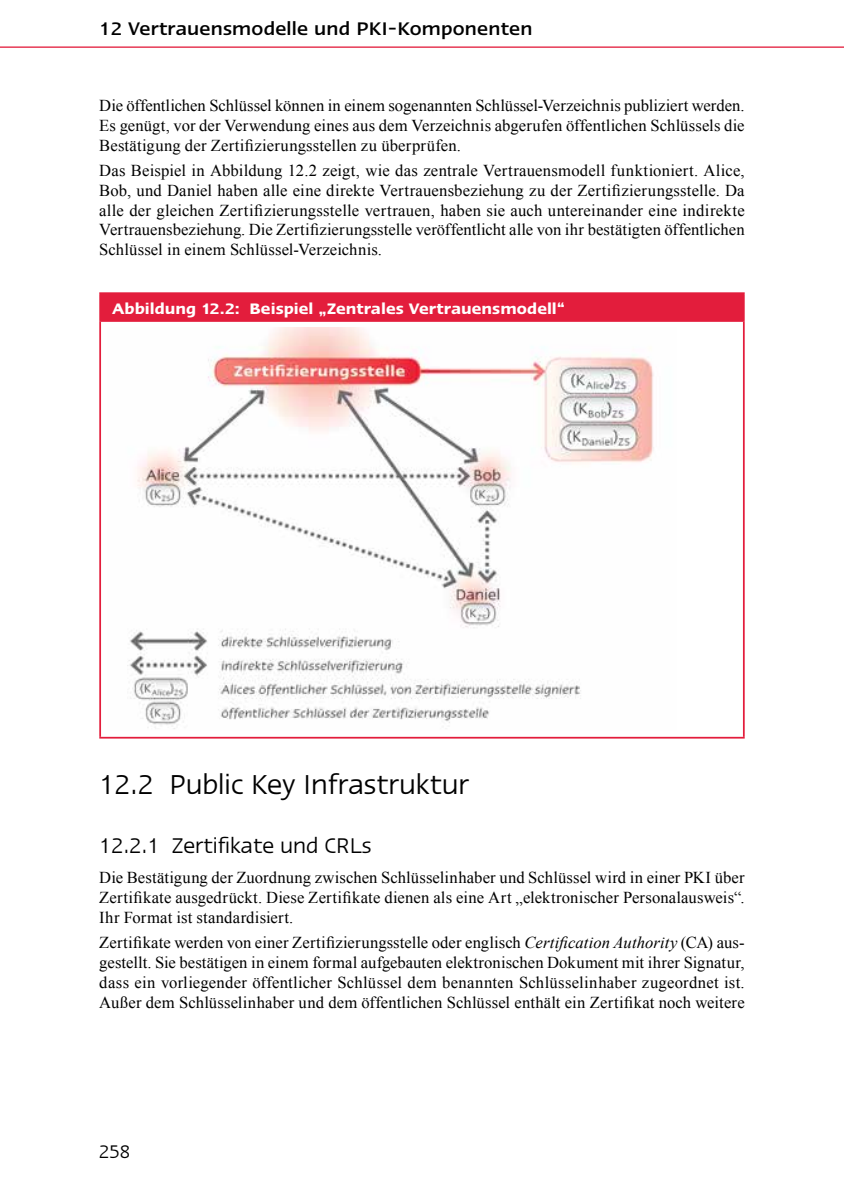
<style>
.page{position:relative;width:844px;height:1191px;background:#fff}
.page>*{position:absolute;margin:0;border:0;box-sizing:border-box;transform-origin:0 0}
.t1{font:31.5px "Linotype Ergo";color:#000}
.t2{font:24.5px "Linotype Ergo";color:#000}
.t3{font:500 21px "Linotype Ergo";letter-spacing:.01em;color:#000}
.t4{font:21px "Linotype Ergo";color:#000}
.t5{font:600 17.5px "Linotype Ergo";letter-spacing:.005em;color:#fff}
.t6{font:16.62px/19.9px "Times New Roman";letter-spacing:.01em;color:#000;text-align:justify}
.s1{font-style:italic}
</style>
<div class="page">
<hr style="left:0;top:46px;width:843px;height:2px;background:#e31d3c">
<div style="left:100px;top:293px;width:643px;height:28px;background:#e31d3c"></div>
<hr style="left:99px;top:292px;width:645px;height:2px;background:#e31d3c">
<hr style="left:99px;top:294px;width:2px;height:26px;background:#e31d3c">
<hr style="left:742px;top:294px;width:2px;height:26px;background:#e31d3c">
<hr style="left:99px;top:320px;width:645px;height:2px;background:#e31d3c">
<hr style="left:99px;top:322px;width:2px;height:415px;background:#e31d3c">
<hr style="left:742px;top:322px;width:2px;height:415px;background:#e31d3c">
<hr style="left:99px;top:737px;width:645px;height:1px;background:#e31d3c">
<img style="left:127px;top:328px;width:527px;height:401px">
<p class="t3" style="left:99px;top:18px;width:434px">12 Vertrauensmodelle und PKI‑Komponenten</p>
<p class="t6" style="left:99px;top:95px;width:646px">Die öffentlichen Schlüssel können in einem sogenannten Schlüssel-Verzeichnis publiziert werden.<br>Es genügt, vor der Verwendung eines aus dem Verzeichnis abgerufen öffentlichen Schlüssels die Bestätigung der Zertifizierungsstellen zu überprüfen.</p>
<p class="t6" style="left:99px;top:160px;width:646px">Das Beispiel in Abbildung 12.2 zeigt, wie das zentrale Vertrauensmodell funktioniert. Alice, Bob, und Daniel haben alle eine direkte Vertrauensbeziehung zu der Zertifizierungsstelle. Da alle der gleichen Zertifizierungsstelle vertrauen, haben sie auch untereinander eine indirekte Vertrauensbeziehung. Die Zertifizierungsstelle veröffentlicht alle von ihr bestätigten öffentlichen Schlüssel in einem Schlüssel-Verzeichnis.</p>
<p class="t5" style="left:112px;top:299px;width:454px">Abbildung 12.2: Beispiel „Zentrales Vertrauensmodell“</p>
<p class="t1" style="left:99px;top:767px;width:371px">12.2 Public Key Infrastruktur</p>
<p class="t2" style="left:99px;top:832px;width:273px">12.2.1 Zertifikate und CRLs</p>
<p class="t6" style="left:99px;top:867px;width:646px">Die Bestätigung der Zuordnung zwischen Schlüsselinhaber und Schlüssel wird in einer PKI über Zertifikate ausgedrückt. Diese Zertifikate dienen als eine Art „elektronischer Personalausweis“.<br>Ihr Format ist standardisiert.</p>
<p class="t6" style="left:99px;top:932px;width:646px">Zertifikate werden von einer Zertifizierungsstelle oder englisch <span class="s1">Certification Authority</span> (CA) aus&shy;gestellt. Sie bestätigen in einem formal aufgebauten elektronischen Dokument mit ihrer Signatur, dass ein vorliegender öffentlicher Schlüssel dem benannten Schlüsselinhaber zugeordnet ist.<br>Außer dem Schlüsselinhaber und dem öffentlichen Schlüssel enthält ein Zertifikat noch weitere</p>
<p class="t4" style="left:99px;top:1140px;width:32px">258</p>
</div>
